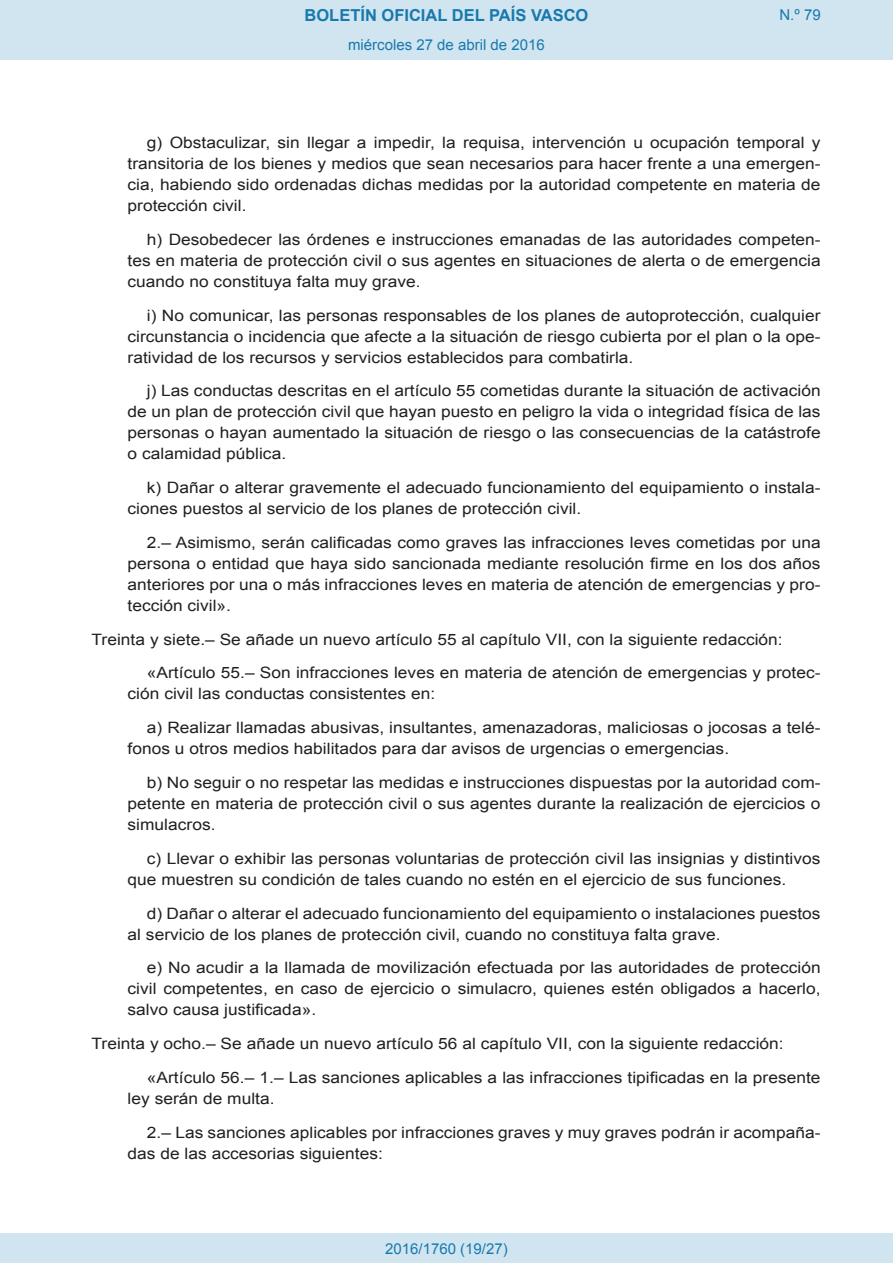
<style>
.page{position:relative;width:893px;height:1263px;background:#fff}
.page>*{position:absolute;margin:0;border:0;box-sizing:border-box;transform-origin:0 0}
.t1{font:700 16.5px "Arial";color:#1879ad}
.BOPVDetalle1{font:15.6px/21px "Arial";color:#231f20;text-align:justify;scale:1.11 1}
.BOPVDetalle{font:15.6px "Arial";color:#231f20;scale:1.11 1}
.Paginacion_Centro{font:15px "Arial";color:#1879ad}
</style>
<div class="page">
<div style="left:0;top:0;width:893px;height:60px;background:#d0e5f0"></div>
<div style="left:0;top:1233px;width:893px;height:30px;background:#d0e5f0"></div>
<p class="t1" style="left:305px;top:4px;width:285px">BOLETÍN OFICIAL DEL PAÍS VASCO</p>
<p class="Paginacion_Centro" style="left:348px;top:35px;width:198px">miércoles 27 de abril de 2016</p>
<p class="Paginacion_Centro" style="left:779px;top:5px;width:43px">N.º 79</p>
<p class="BOPVDetalle1" style="left:128px;top:132px;width:626px;text-indent:19px">g) Obstaculizar, sin llegar a impedir, la requisa, intervención u ocupación temporal y transitoria de los bienes y medios que sean necesarios para hacer frente a una emergen&shy;cia, habiendo sido ordenadas dichas medidas por la autoridad competente en materia de protección civil.</p>
<p class="BOPVDetalle1" style="left:128px;top:229px;width:626px;text-indent:19px">h) Desobedecer las órdenes e instrucciones emanadas de las autoridades competen&shy;tes en materia de protección civil o sus agentes en situaciones de alerta o de emergencia cuando no constituya falta muy grave.</p>
<p class="BOPVDetalle1" style="left:128px;top:305px;width:626px;text-indent:19px">i) No comunicar, las personas responsables de los planes de autoprotección, cualquier circunstancia o incidencia que afecte a la situación de riesgo cubierta por el plan o la ope&shy;ratividad de los recursos y servicios establecidos para combatirla.</p>
<p class="BOPVDetalle1" style="left:128px;top:381px;width:626px;text-indent:19px">j) Las conductas descritas en el artículo 55 cometidas durante la situación de activación de un plan de protección civil que hayan puesto en peligro la vida o integridad física de las personas o hayan aumentado la situación de riesgo o las consecuencias de la catástrofe o calamidad pública.</p>
<p class="BOPVDetalle1" style="left:128px;top:477px;width:626px;text-indent:19px">k) Dañar o alterar gravemente el adecuado funcionamiento del equipamiento o instala&shy;ciones puestos al servicio de los planes de protección civil.</p>
<p class="BOPVDetalle1" style="left:128px;top:532px;width:626px;text-indent:19px">2.– Asimismo, serán calificadas como graves las infracciones leves cometidas por una persona o entidad que haya sido sancionada mediante resolución firme en los dos años anteriores por una o más infracciones leves en materia de atención de emergencias y pro&shy;tección civil».</p>
<p class="BOPVDetalle" style="left:92px;top:629px;width:624px">Treinta y siete.– Se añade un nuevo artículo 55 al capítulo VII, con la siguiente redacción:</p>
<p class="BOPVDetalle1" style="left:128px;top:663px;width:626px;text-indent:19px">«Artículo 55.– Son infracciones leves en materia de atención de emergencias y protec&shy;ción civil las conductas consistentes en:</p>
<p class="BOPVDetalle1" style="left:128px;top:717px;width:626px;text-indent:19px">a) Realizar llamadas abusivas, insultantes, amenazadoras, maliciosas o jocosas a telé&shy;fonos u otros medios habilitados para dar avisos de urgencias o emergencias.</p>
<p class="BOPVDetalle1" style="left:128px;top:772px;width:626px;text-indent:19px">b) No seguir o no respetar las medidas e instrucciones dispuestas por la autoridad com&shy;petente en materia de protección civil o sus agentes durante la realización de ejercicios o simulacros.</p>
<p class="BOPVDetalle1" style="left:128px;top:848px;width:626px;text-indent:19px">c) Llevar o exhibir las personas voluntarias de protección civil las insignias y distintivos que muestren su condición de tales cuando no estén en el ejercicio de sus funciones.</p>
<p class="BOPVDetalle1" style="left:128px;top:903px;width:626px;text-indent:19px">d) Dañar o alterar el adecuado funcionamiento del equipamiento o instalaciones puestos al servicio de los planes de protección civil, cuando no constituya falta grave.</p>
<p class="BOPVDetalle1" style="left:128px;top:957px;width:626px;text-indent:19px">e) No acudir a la llamada de movilización efectuada por las autoridades de protección civil competentes, en caso de ejercicio o simulacro, quienes estén obligados a hacerlo, salvo causa justificada».</p>
<p class="BOPVDetalle" style="left:92px;top:1033px;width:625px">Treinta y ocho.– Se añade un nuevo artículo 56 al capítulo VII, con la siguiente redacción:</p>
<p class="BOPVDetalle1" style="left:128px;top:1067px;width:626px;text-indent:19px">«Artículo 56.– 1.– Las sanciones aplicables a las infracciones tipificadas en la presente ley serán de multa.</p>
<p class="BOPVDetalle1" style="left:128px;top:1122px;width:626px;text-indent:19px">2.– Las sanciones aplicables por infracciones graves y muy graves podrán ir acompaña&shy;das de las accesorias siguientes:</p>
<p class="Paginacion_Centro" style="left:385px;top:1238px;width:124px">2016/1760 (19/27)</p>
</div>
